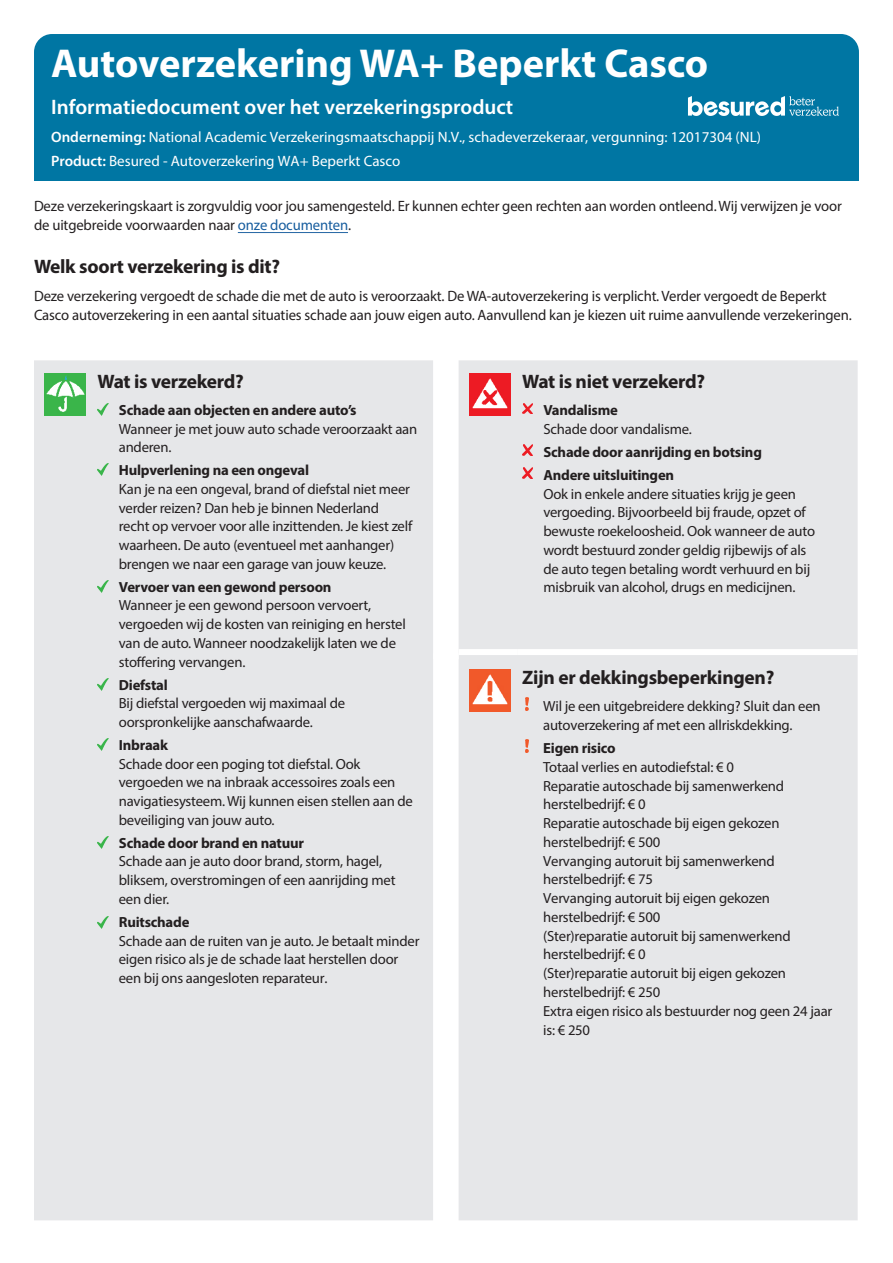
<style>
.page{position:relative;width:893px;height:1263px;background:#fff}
.page>*{position:absolute;margin:0;border:0;box-sizing:border-box;transform-origin:0 0}
.Company_Product_head{font:700 40.5px "Myriad Pro";color:#fff}
.Company_Product_head-2{font:600 21px "Myriad Pro";color:#fff}
.Cover_subhead{font:700 19.5px "Myriad Pro";letter-spacing:-.015em;color:#231f20}
.Form_intro{font:700 19.5px "Myriad Pro";letter-spacing:-.015em;color:#231f20}
.Form_intro-2{font:15px/18.9px "Myriad Pro";letter-spacing:-.01em;color:#231f20}
.Company_Product_head-3{font:15px "Myriad Pro";color:#fff}
.Covered_bullets{font:14.7px/18.8px "Myriad Pro";letter-spacing:-.015em;color:#231f20}
.Covered_bullets-2{font:700 14.7px "Myriad Pro";letter-spacing:-.015em;color:#231f20}
.s1{font-weight:600}
.s2{color:#175d9e}
.s3{font-weight:700}
</style>
<div class="page">
<div style="left:34px;top:34px;width:825px;height:147px;background:#0076a3;border-radius:18px"></div>
<div style="left:34px;top:360px;width:824px;height:860px;background:#e6e7e9"></div>
<div style="left:459px;top:649px;width:59px;height:6px;background:#fff"></div>
<div style="left:518px;top:649px;width:340px;height:6px;background:#fff"></div>
<div style="left:433px;top:653px;width:26px;height:6px;background:#fff"></div>
<img style="left:45px;top:373px;width:41px;height:43px">
<svg style="left:98px;top:403px;width:10px;height:12px"></svg>
<svg style="left:98px;top:464px;width:10px;height:11px"></svg>
<svg style="left:98px;top:580px;width:10px;height:12px"></svg>
<svg style="left:98px;top:678px;width:10px;height:12px"></svg>
<svg style="left:98px;top:739px;width:10px;height:12px"></svg>
<svg style="left:98px;top:837px;width:10px;height:12px"></svg>
<svg style="left:98px;top:916px;width:10px;height:12px"></svg>
<img style="left:469px;top:373px;width:41px;height:43px">
<svg style="left:522px;top:403px;width:11px;height:11px"></svg>
<svg style="left:522px;top:445px;width:11px;height:11px"></svg>
<svg style="left:522px;top:468px;width:11px;height:11px"></svg>
<img style="left:469px;top:669px;width:41px;height:43px">
<svg style="left:525px;top:698px;width:4px;height:13px"></svg>
<img style="left:525px;top:739px;width:4px;height:14px">
<hr style="left:238px;top:232px;width:110px;height:1px;background:#175d9e">
<img style="left:688px;top:96px;width:151px;height:20px">
<p class="Company_Product_head" style="left:51px;top:37px;width:659px">Autoverzekering WA+ Beperkt Casco</p>
<p class="Company_Product_head-2" style="left:51px;top:93px;width:464px">Informatiedocument over het verzekeringsproduct</p>
<p class="Company_Product_head-3" style="left:51px;top:127px;width:711px"><span class="s1">Onderneming:</span> National Academic Verzekeringsmaatschappij N.V., schadeverzekeraar, vergunning: 12017304 (NL)</p>
<p class="Company_Product_head-3" style="left:51px;top:152px;width:351px"><span class="s1">Product:</span> Besured - Autoverzekering WA+ Beperkt Casco</p>
<p class="Form_intro-2" style="left:34px;top:196px;width:809px">Deze verzekeringskaart is zorgvuldig voor jou samengesteld. Er kunnen echter geen rechten aan worden ontleend. Wij verwijzen je voor de uitgebreide voorwaarden naar <span class="s2">onze documenten</span>.</p>
<p class="Form_intro" style="left:34px;top:254px;width:247px">Welk soort verzekering is dit?</p>
<p class="Form_intro-2" style="left:34px;top:286px;width:819px;line-height:19.5px">Deze verzekering vergoedt de schade die met de auto is veroorzaakt. De WA-autoverzekering is verplicht. Verder vergoedt de Beperkt<br>Casco autoverzekering in een aantal situaties schade aan jouw eigen auto. Aanvullend kan je kiezen uit ruime aanvullende verzekeringen.</p>
<p class="Cover_subhead" style="left:98px;top:368px;width:148px">Wat is verzekerd?</p>
<p class="Covered_bullets" style="left:119px;top:400px;width:300px"><span class="s3">Schade aan objecten en andere auto’s<br></span>Wanneer je met jouw auto schade veroorzaakt aan anderen.</p>
<p class="Covered_bullets" style="left:119px;top:461px;width:295px"><span class="s3">Hulpverlening na een ongeval<br></span>Kan je na een ongeval, brand of diefstal niet meer verder reizen? Dan heb je binnen Nederland recht op vervoer voor alle inzittenden. Je kiest zelf waarheen. De auto (eventueel met aanhanger) brengen we naar een garage van jouw keuze.</p>
<p class="Covered_bullets" style="left:119px;top:577px;width:289px"><span class="s3">Vervoer van een gewond persoon<br></span>Wanneer je een gewond persoon vervoert, vergoeden wij de kosten van reiniging en herstel van de auto. Wanneer noodzakelijk laten we de stoffering vervangen.</p>
<p class="Covered_bullets" style="left:119px;top:675px;width:228px"><span class="s3">Diefstal<br></span>Bij diefstal vergoeden wij maximaal de oorspronkelijke aanschafwaarde.</p>
<p class="Covered_bullets" style="left:119px;top:735px;width:296px"><span class="s3">Inbraak<br></span>Schade door een poging tot diefstal. Ook vergoeden we na inbraak accessoires zoals een navigatiesysteem. Wij kunnen eisen stellen aan de beveiliging van jouw auto.</p>
<p class="Covered_bullets" style="left:119px;top:833px;width:278px"><span class="s3">Schade door brand en natuur<br></span>Schade aan je auto door brand, storm, hagel, bliksem, overstromingen of een aanrijding met een dier.</p>
<p class="Covered_bullets" style="left:119px;top:912px;width:302px"><span class="s3">Ruitschade<br></span>Schade aan de ruiten van je auto. Je betaalt minder eigen risico als je de schade laat herstellen door een bij ons aangesloten reparateur.</p>
<p class="Cover_subhead" style="left:522px;top:368px;width:184px">Wat is niet verzekerd?</p>
<p class="Covered_bullets" style="left:543px;top:400px;width:150px"><span class="s3">Vandalisme<br></span>Schade door vandalisme.</p>
<p class="Covered_bullets-2" style="left:543px;top:442px;width:220px">Schade door aanrijding en botsing</p>
<p class="Covered_bullets" style="left:543px;top:465px;width:273px"><span class="s3">Andere uitsluitingen<br></span>Ook in enkele andere situaties krijg je geen vergoeding. Bijvoorbeeld bij fraude, opzet of bewuste roekeloosheid. Ook wanneer de auto wordt bestuurd zonder geldig rijbewijs of als de auto tegen betaling wordt verhuurd en bij misbruik van alcohol, drugs en medicijnen.</p>
<p class="Cover_subhead" style="left:522px;top:664px;width:254px">Zijn er dekkingsbeperkingen?</p>
<p class="Covered_bullets" style="left:543px;top:697px;width:279px">Wil je een uitgebreidere dekking? Sluit dan een autoverzekering af met een allriskdekking.</p>
<p class="Covered_bullets" style="left:543px;top:739px;width:291px"><span class="s3">Eigen risico<br></span>Totaal verlies en autodiefstal: € 0<br>Reparatie autoschade bij samenwerkend herstelbedrijf: € 0<br>Reparatie autoschade bij eigen gekozen herstelbedrijf: € 500<br>Vervanging autoruit bij samenwerkend herstelbedrijf: € 75<br>Vervanging autoruit bij eigen gekozen herstelbedrijf: € 500<br>(Ster)reparatie autoruit bij samenwerkend herstelbedrijf: € 0<br>(Ster)reparatie autoruit bij eigen gekozen herstelbedrijf: € 250<br>Extra eigen risico als bestuurder nog geen 24 jaar is: € 250</p>
</div>
